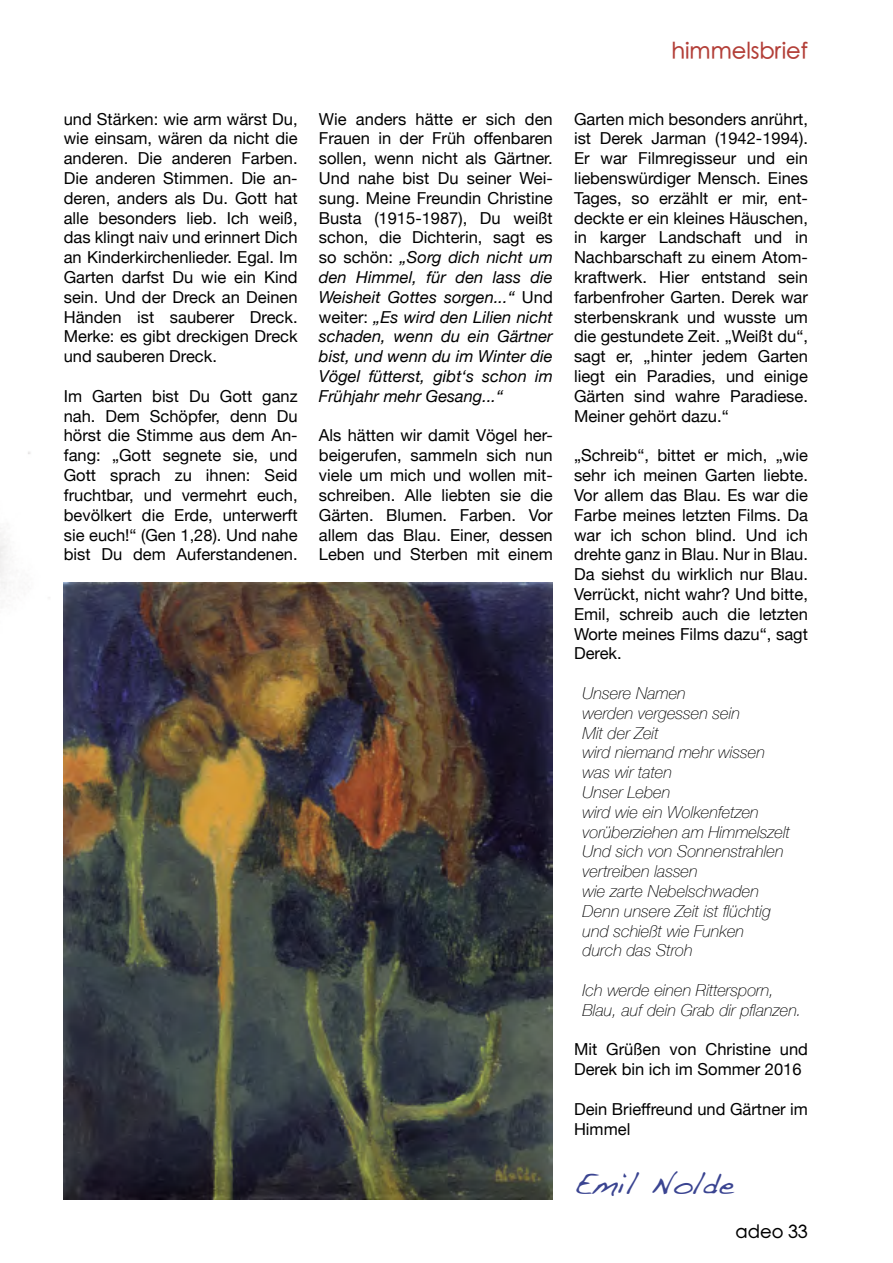
<style>
.page{position:relative;width:893px;height:1263px;background:#fff}
.page>*{position:absolute;margin:0;border:0;box-sizing:border-box;transform-origin:0 0}
.t1{font:31.5px "Handwriting Dakota";color:#3a4491}
.t2{font:500 22.5px "ST Heiti SC";color:#b33f38}
.t3{font:500 18px "ST Heiti SC";color:#000}
.t4{font:16.5px/19.8px "Helvetica Neue";color:#000;text-align:justify}
.t5{font:italic 100 16.5px/19.8px "Helvetica Neue";color:#000}
.s1{font-style:italic}
</style>
<div class="page">
<img style="left:0;top:451px;width:118px;height:612px">
<img style="left:64px;top:583px;width:489px;height:616px">
<h2 class="t2" style="left:671px;top:39px;width:138px">himmelsbrief</h2>
<p class="t4" style="left:64px;top:110px;width:235px">und Stärken: wie arm wärst Du, wie einsam, wären da nicht die anderen. Die anderen Farben.<br>Die anderen Stimmen. Die an&shy;deren, anders als Du. Gott hat alle besonders lieb. Ich weiß, das klingt naiv und erinnert Dich an Kinderkirchenlieder. Egal. Im Garten darfst Du wie ein Kind sein. Und der Dreck an Deinen Händen ist sauberer Dreck.<br>Merke: es gibt dreckigen Dreck und sauberen Dreck.</p>
<p class="t4" style="left:64px;top:387px;width:235px">Im Garten bist Du Gott ganz nah. Dem Schöpfer, denn Du hörst die Stimme aus dem An&shy;fang: „Gott segnete sie, und Gott sprach zu ihnen: Seid fruchtbar, und vermehrt euch, bevölkert die Erde, unterwerft sie euch!“ (Gen 1,28). Und nahe bist Du dem Auferstandenen.</p>
<p class="t4" style="left:319px;top:110px;width:235px">Wie anders hätte er sich den Frauen in der Früh offenbaren sollen, wenn nicht als Gärtner.<br>Und nahe bist Du seiner Wei&shy;sung. Meine Freundin Christine Busta (1915-1987), Du weißt schon, die Dichterin, sagt es so schön: <span class="s1">„Sorg dich nicht um den Himmel, für den lass die Weisheit Gottes sorgen...“</span> Und weiter: <span class="s1">„Es wird den Lilien nicht schaden, wenn du ein Gärtner bist, und wenn du im Winter die Vögel fütterst, gibt‘s schon im Frühjahr mehr Gesang...“</span></p>
<p class="t4" style="left:319px;top:427px;width:235px">Als hätten wir damit Vögel her&shy;beigerufen, sammeln sich nun viele um mich und wollen mit&shy;schreiben. Alle liebten sie die Gärten. Blumen. Farben. Vor allem das Blau. Einer, dessen Leben und Sterben mit einem</p>
<p class="t4" style="left:574px;top:110px;width:235px">Garten mich besonders anrührt, ist Derek Jarman (1942-1994).<br>Er war Filmregisseur und ein liebenswürdiger Mensch. Eines Tages, so erzählt er mir, ent&shy;deckte er ein kleines Häuschen, in karger Landschaft und in Nachbarschaft zu einem Atom&shy;kraftwerk. Hier entstand sein farbenfroher Garten. Derek war sterbenskrank und wusste um die gestundete Zeit. „Weißt du“, sagt er, „hinter jedem Garten liegt ein Paradies, und einige Gärten sind wahre Paradiese.<br>Meiner gehört dazu.“</p>
<p class="t4" style="left:574px;top:446px;width:235px">„Schreib“, bittet er mich, „wie sehr ich meinen Garten liebte.<br>Vor allem das Blau. Es war die Farbe meines letzten Films. Da war ich schon blind. Und ich drehte ganz in Blau. Nur in Blau.<br>Da siehst du wirklich nur Blau.<br>Verrückt, nicht wahr? Und bitte, Emil, schreib auch die letzten Worte meines Films dazu“, sagt Derek.</p>
<p class="t5" style="left:583px;top:682px;width:209px">Unsere Namen<br>werden vergessen sein<br>Mit der Zeit<br>wird niemand mehr wissen was wir taten<br>Unser Leben<br>wird wie ein Wolkenfetzen vorüberziehen am Himmelszelt<br>Und sich von Sonnenstrahlen vertreiben lassen<br>wie zarte Nebelschwaden<br>Denn unsere Zeit ist flüchtig und schießt wie Funken<br>durch das Stroh</p>
<p class="t5" style="left:583px;top:979px;width:220px">Ich werde einen Rittersporn,<br>Blau, auf dein Grab dir pflanzen.</p>
<p class="t4" style="left:574px;top:1040px;width:235px">Mit Grüßen von Christine und<br>Derek bin ich im Sommer 2016</p>
<p class="t4" style="left:574px;top:1100px;width:235px">Dein Brieffreund und Gärtner im<br>Himmel</p>
<h1 class="t1" style="left:574px;top:1165px;width:162px">Emil Nolde</h1>
<p class="t3" style="left:735px;top:1223px;width:74px">adeo 33</p>
</div>
